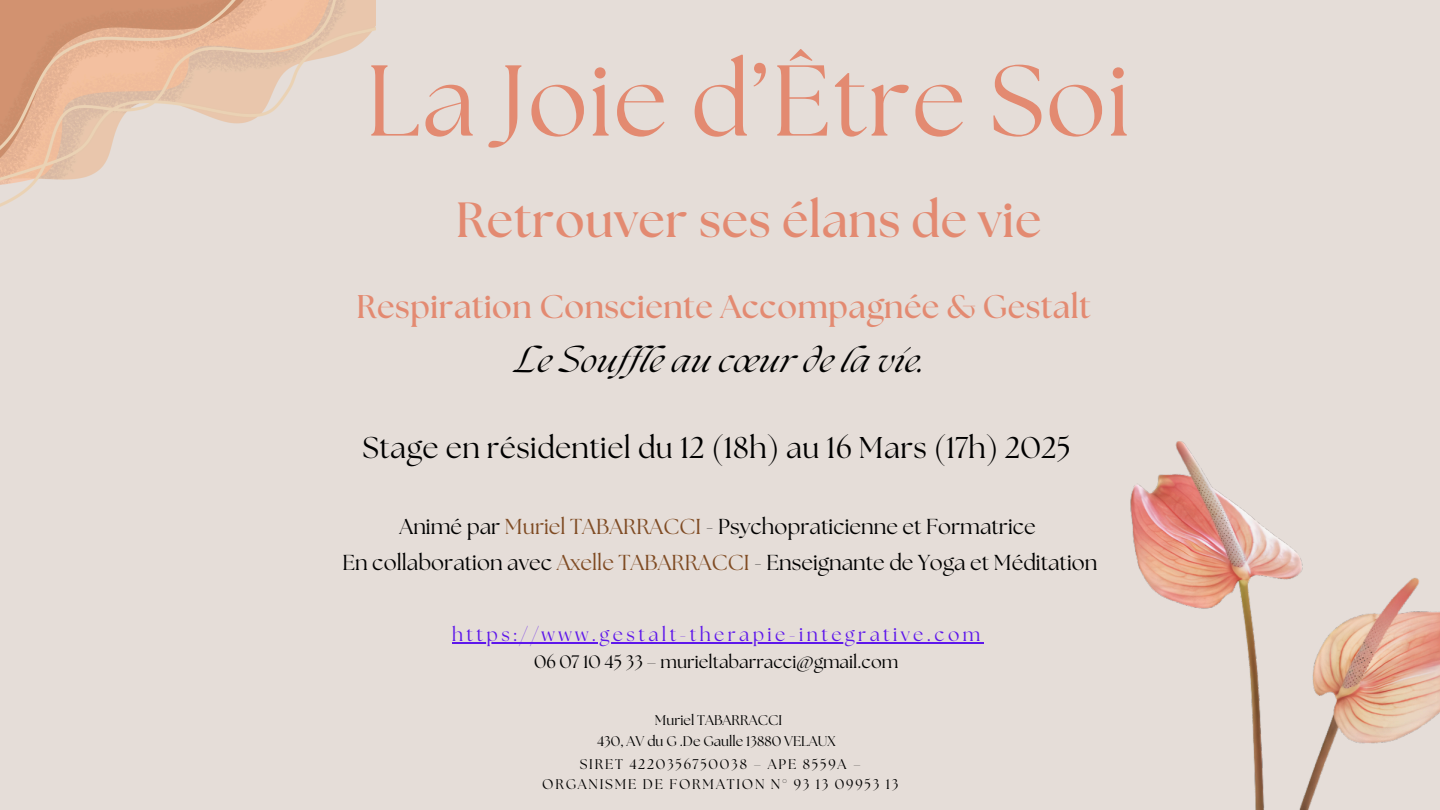
<style>
.page{position:relative;width:1440px;height:810px;background:#e5ddd8}
.page>*{position:absolute;margin:0;border:0;box-sizing:border-box;transform-origin:0 0}
.t1{font:100.4px "The Seasons";letter-spacing:.015em;color:#e38a71}
.t2{font:700 49.4px "The Seasons";letter-spacing:.015em;color:#e38a71}
.t3{font:700 32.8px "The Seasons";letter-spacing:.015em;color:#e38a71}
.t4{font:italic 32.8px "The Seasons";letter-spacing:.015em;color:#000}
.t5{font:30px "The Seasons";letter-spacing:.015em;color:#000}
.t6{font:21.6px/36.8px "The Seasons";color:#000;text-align:center}
.t7{font:19px "The Seasons";letter-spacing:.18em;color:#5e17eb}
.t8{font:18px "The Seasons";color:#000}
.t9{font:14px "The Seasons";letter-spacing:.125em;color:#000}
.t10{font:14px "The Seasons";color:#000}
.s1{color:#7f4b23}
</style>
<div class="page">
<img style="left:1130px;top:441px;width:310px;height:369px">
<img style="left:0;top:0;width:376px;height:207px">
<hr style="left:452px;top:642px;width:532px;height:2px;background:#5e17eb">
<h4 class="t1" style="left:366px;top:55px;width:766px">La Joie d’Être Soi</h4>
<h4 class="t2" style="left:456px;top:197px;width:587px">Retrouver ses élans de vie</h4>
<h1 class="t3" style="left:356px;top:292px;width:736px">Respiration Consciente Accompagnée &amp; Gestalt</h1>
<h2 class="t4" style="left:515px;top:346px;width:411px">Le Soufle au cœur de la vie.</h2>
<h3 class="t5" style="left:363px;top:434px;width:710px">Stage en résidentiel du 12 (18h) au 16 Mars (17h) 2025</h3>
<p class="t6" style="left:342px;top:509px;width:757px">Animé par <span class="s1">Muriel TABARRACCI</span> - Psychopraticienne et Formatrice<br>En collaboration avec <span class="s1">Axelle TABARRACCI</span> - Enseignante de Yoga et Méditation</p>
<p class="t7" style="left:452px;top:626px;width:530px">https://www.gestalt-therapie-integrative.com</p>
<p class="t8" style="left:534px;top:653px;width:366px">06 07 10 45 33 – murieltabarracci@gmail.com</p>
<h6 class="t10" style="left:655px;top:714px;width:129px">Muriel TABARRACCI</h6>
<p class="t10" style="left:597px;top:734px;width:240px">430, AV du G .De Gaulle 13880 VELAUX</p>
<h5 class="t9" style="left:580px;top:758px;width:283px">SIRET 4220356750038 – APE 8559A –</h5>
<h6 class="t9" style="left:542px;top:778px;width:358px">ORGANISME DE FORMATION N° 93 13 09953 13</h6>
</div>
